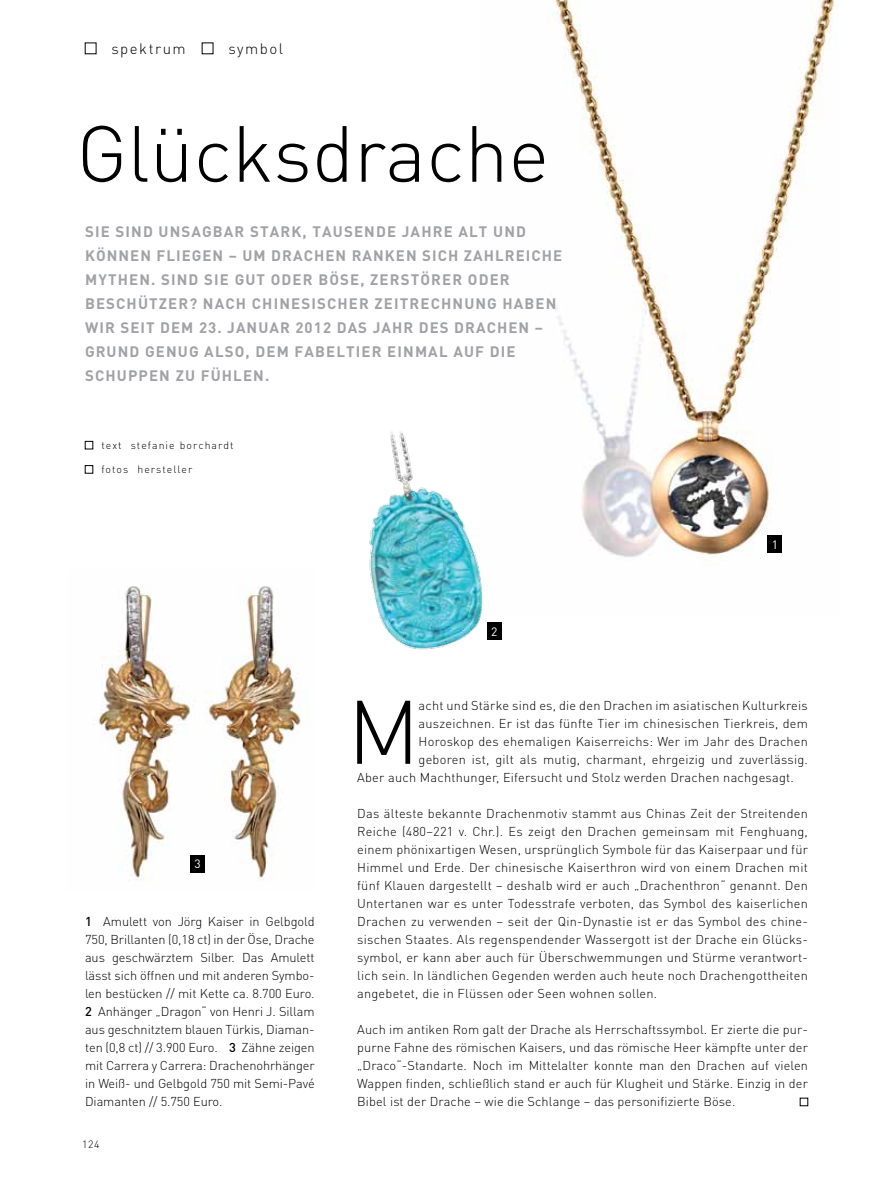
<style>
.page{position:relative;width:893px;height:1191px;background:#fff}
.page>*{position:absolute;margin:0;border:0;box-sizing:border-box;transform-origin:0 0}
.t1{font:300 88.65px "DIN Pro";color:#000}
.t2{font:300 78.15px "DIN Pro";color:#000}
.t3{font:700 15px/24px "DIN Pro";letter-spacing:.075em;color:#a1a2a6}
.t4{font:300 15px "DIN Pro";letter-spacing:.1em;color:#000}
.t5{font:300 12.75px/18px "DIN Pro";letter-spacing:.02em;color:#000;text-align:justify}
.t6{font:12px "DIN Pro";color:#fff}
.t7{font:300 10.5px "DIN Pro";letter-spacing:.1em;color:#000}
.s1{font-weight:500}
</style>
<div class="page">
<img style="left:99px;top:586px;width:203px;height:295px">
<img style="left:550px;top:0;width:285px;height:557px">
<div style="left:85px;top:441px;width:8px;height:8px;border:1px solid #000"></div>
<div style="left:85px;top:465px;width:8px;height:8px;border:1px solid #000"></div>
<div style="left:767px;top:535px;width:15px;height:18px;background:#000"></div>
<div style="left:190px;top:854px;width:15px;height:18px;background:#000"></div>
<img style="left:369px;top:431px;width:114px;height:219px">
<div style="left:487px;top:622px;width:15px;height:18px;background:#000"></div>
<p class="t4" style="left:111px;top:39px;width:76px">spektrum</p>
<p class="t4" style="left:228px;top:39px;width:56px">symbol</p>
<p class="t2" style="left:77px;top:105px;width:474px">Glücksdrache</p>
<p class="t3" style="left:85px;top:219px;width:479px">SIE SIND UNSAGBAR STARK, TAUSENDE JAHRE ALT UND<br>KÖNNEN FLIEGEN – UM DRACHEN RANKEN SICH ZAHLREICHE<br>MYTHEN</p>
<p class="t3" style="left:85px;top:267px;width:473px;text-indent:66px">. SIND SIE GUT ODER BÖSE, ZERSTÖRER ODER BESCHÜTZER? NACH CHINESISCHER ZEITRECHNUNG HABEN WIR SEIT DEM 23. JANUAR 2012 DAS JAHR DES DRACHEN – GRUND GENUG ALSO, DEM FABELTIER EINMAL AUF DIE SCHUPPEN ZU FÜHLEN.</p>
<p class="t7" style="left:101px;top:438px;width:134px">text stefanie borchardt</p>
<p class="t7" style="left:101px;top:462px;width:93px">fotos hersteller</p>
<p class="t6" style="left:194px;top:856px;width:8px">3</p>
<p class="t5" style="left:85px;top:912px;width:231px"><span class="s1">1</span> Amulett von Jörg Kaiser in Gelbgold 750, Brillanten (0,18 ct) in der Öse, Drache aus geschwärztem Silber. Das Amulett lässt sich öffnen und mit anderen Symbo&shy;len bestücken // mit Kette ca. 8.700 Euro.<br><span class="s1">2</span> Anhänger „Dragon“ von Henri J. Sillam aus geschnitztem blauen Türkis, Diaman&shy;ten (0,8 ct) // 3.900 Euro. <span class="s1">3</span> Zähne zeigen mit Carrera y Carrera: Drachenohrhänger in Weiß- und Gelbgold 750 mit Semi-Pavé Diamanten // 5.750 Euro.</p>
<p class="t7" style="left:82px;top:1137px;width:19px">124</p>
<p class="t6" style="left:491px;top:623px;width:8px">2</p>
<p class="t6" style="left:772px;top:537px;width:8px">1</p>
<p class="t1" style="left:347px;top:677px;width:74px">M</p>
<p class="t5" style="left:419px;top:696px;width:391px">acht und Stärke sind es, die den Drachen im asiatischen Kulturkreis</p>
<p class="t5" style="left:419px;top:714px;width:391px">auszeichnen. Er ist das fünfte Tier im chinesischen Tierkreis, dem</p>
<p class="t5" style="left:419px;top:732px;width:391px">Horoskop des ehemaligen Kaiserreichs: Wer im Jahr des Drachen</p>
<p class="t5" style="left:419px;top:750px;width:391px">geboren ist, gilt als mutig, charmant, ehrgeizig und zuverlässig.</p>
<p class="t5" style="left:357px;top:768px;width:438px">Aber auch Machthunger, Eifersucht und Stolz werden Drachen nachgesagt.</p>
<p class="t5" style="left:357px;top:804px;width:452px">Das älteste bekannte Drachenmotiv stammt aus Chinas Zeit der Streitenden Reiche (480–221 v. Chr.). Es zeigt den Drachen gemeinsam mit Fenghuang, einem phönixartigen Wesen, ursprünglich Symbole für das Kaiserpaar und für Himmel und Erde. Der chinesische Kaiserthron wird von einem Drachen mit fünf Klauen dargestellt – deshalb wird er auch „Drachenthron“ genannt. Den Untertanen war es unter Todesstrafe verboten, das Symbol des kaiserlichen Drachen zu verwenden – seit der Qin-Dynastie ist er das Symbol des chine&shy;sischen Staates. Als regenspendender Wassergott ist der Drache ein Glücks&shy;symbol, er kann aber auch für Überschwemmungen und Stürme verantwort&shy;lich sein. In ländlichen Gegenden werden auch heute noch Drachengottheiten angebetet, die in Flüssen oder Seen wohnen sollen.</p>
<p class="t5" style="left:357px;top:1020px;width:452px">Auch im antiken Rom galt der Drache als Herrschaftssymbol. Er zierte die pur&shy;purne Fahne des römischen Kaisers, und das römische Heer kämpfte unter der „Draco“-Standarte. Noch im Mittelalter konnte man den Drachen auf vielen Wappen finden, schließlich stand er auch für Klugheit und Stärke. Einzig in der Bibel ist der Drache – wie die Schlange – das personifizierte Böse.</p>
</div>
